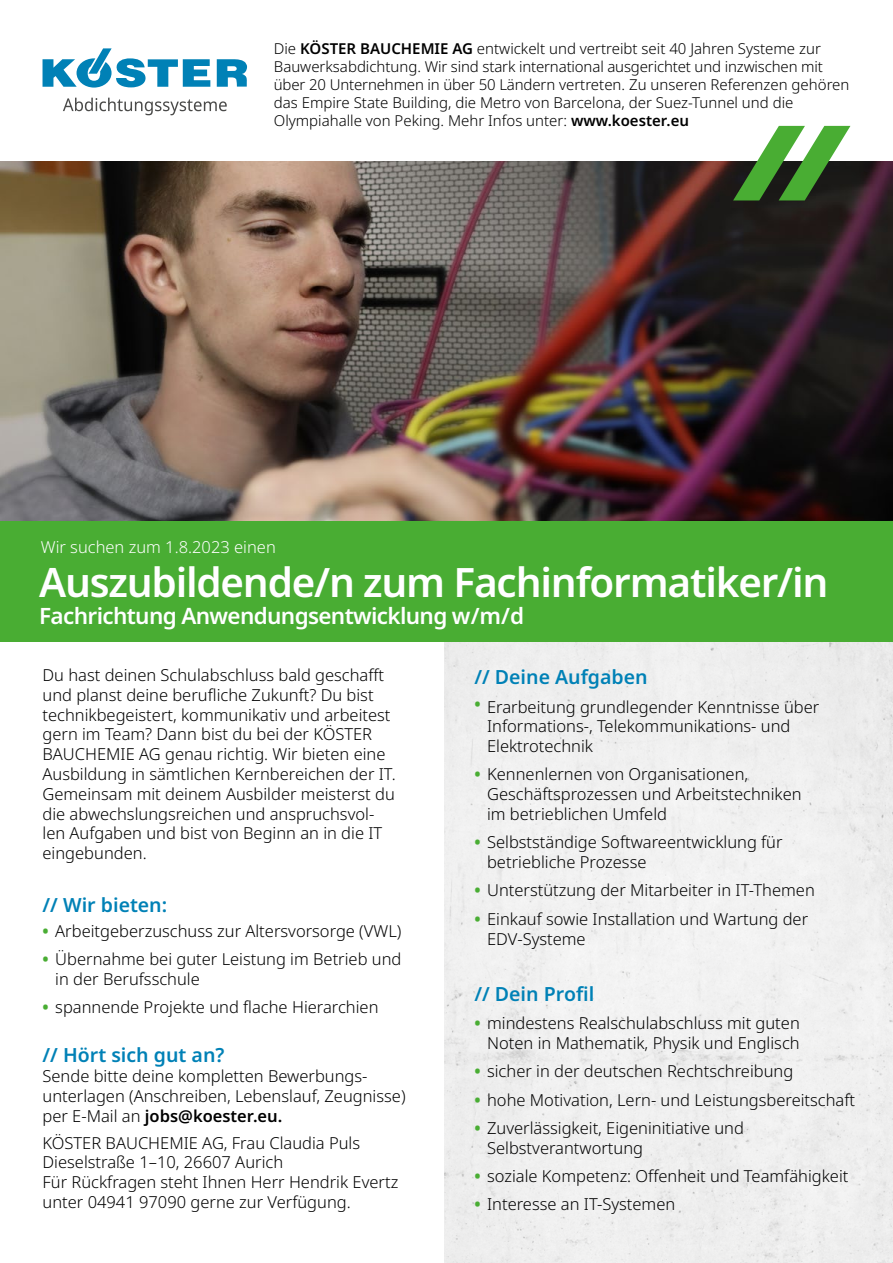
<style>
.page{position:relative;width:893px;height:1263px;background:#fff}
.page>*{position:absolute;margin:0;border:0;box-sizing:border-box;transform-origin:0 0}
.t1{font:600 40.5px "Noto Sans";letter-spacing:-.03em;color:#fff}
.t2{font:600 22.5px "Noto Sans";letter-spacing:-.03em;color:#fff}
.t3{font:600 19.5px "Noto Sans";color:#0081b6}
.t4{font:300 16.5px/19.8px "Noto Sans";color:#000}
.t5{font:300 16.5px "Noto Sans";color:#fff}
.t6{font:300 15px/18px "Noto Sans";color:#000}
.s1{font-weight:600}
.s2{font-weight:700;color:#49ad33}
</style>
<div class="page">
<img style="left:0;top:162px;width:893px;height:359px">
<div style="left:445px;top:642px;width:448px;height:621px;background:#f0f0ef"></div>
<div style="left:0;top:521px;width:893px;height:121px;background:#49ad33"></div>
<svg style="left:217px;top:59px;width:30px;height:28px"></svg>
<svg style="left:43px;top:48px;width:167px;height:40px"></svg>
<svg style="left:63px;top:98px;width:164px;height:17px"></svg>
<svg style="left:733px;top:126px;width:117px;height:74px"></svg>
<p class="t6" style="left:274px;top:40px;width:577px">Die <span class="s1">KÖSTER BAUCHEMIE AG</span> entwickelt und vertreibt seit 40 Jahren Systeme zur Bauwerksabdichtung. Wir sind stark international ausgerichtet und inzwischen mit über 20 Unternehmen in über 50 Ländern vertreten. Zu unseren Referenzen gehören das Empire State Building, die Metro von Barcelona, der Suez-Tunnel und die Olympiahalle von Peking. Mehr Infos unter: <span class="s1">www.koester.eu</span></p>
<p class="t5" style="left:41px;top:536px;width:237px">Wir suchen zum 1.8.2023 einen</p>
<h1 class="t1" style="left:39px;top:554px;width:791px">Auszubildende/n zum Fachinformatiker/in</h1>
<h2 class="t2" style="left:39px;top:600px;width:487px">Fachrichtung Anwendungsentwicklung w/m/d</h2>
<p class="t4" style="left:43px;top:665px;width:355px">Du hast deinen Schulabschluss bald geschafft und planst deine berufliche Zukunft? Du bist technikbegeistert, kommunikativ und arbeitest gern im Team? Dann bist du bei der KÖSTER BAUCHEMIE AG genau richtig. Wir bieten eine Ausbildung in sämtlichen Kernbereichen der IT.<br>Gemeinsam mit deinem Ausbilder meisterst du die abwechslungsreichen und anspruchsvol&shy;len Aufgaben und bist von Beginn an in die IT eingebunden.</p>
<p class="t3" style="left:474px;top:663px;width:175px">// Deine Aufgaben</p>
<p class="t4" style="left:487px;top:697px;width:334px;text-indent:-13px"><sup>•</sup> Erarbeitung grundlegender Kenntnisse über<br>Informations-, Telekommunikations- und<br>Elektrotechnik</p>
<p class="t4" style="left:487px;top:765px;width:316px;text-indent:-13px"><span class="s2">•</span> Kennenlernen von Organisationen,<br>Geschäftsprozessen und Arbeitstechniken im betrieblichen Umfeld</p>
<p class="t4" style="left:487px;top:833px;width:297px;text-indent:-13px"><span class="s2">•</span> Selbstständige Softwareentwicklung für betriebliche Prozesse</p>
<p class="t4" style="left:474px;top:881px;width:342px"><span class="s2">•</span> Unterstützung der Mitarbeiter in IT-Themen</p>
<p class="t4" style="left:487px;top:909px;width:323px;text-indent:-13px"><span class="s2">•</span> Einkauf sowie Installation und Wartung der<br>EDV-Systeme</p>
<p class="t3" style="left:43px;top:891px;width:126px">// Wir bieten:</p>
<p class="t4" style="left:43px;top:921px;width:360px"><span class="s2">•</span> Arbeitgeberzuschuss zur Altersvorsorge (VWL)</p>
<p class="t4" style="left:55px;top:950px;width:348px;text-indent:-13px"><span class="s2">•</span> Übernahme bei guter Leistung im Betrieb und in der Berufsschule</p>
<p class="t4" style="left:43px;top:998px;width:338px"><span class="s2">•</span> spannende Projekte und flache Hierarchien</p>
<p class="t3" style="left:474px;top:980px;width:122px">// Dein Profil</p>
<p class="t4" style="left:474px;top:1014px;width:327px;text-align:right"><span class="s2">•</span> mindestens Realschulabschluss mit guten<br>Noten in Mathematik, Physik und Englisch</p>
<p class="t4" style="left:474px;top:1062px;width:320px"><span class="s2">•</span> sicher in der deutschen Rechtschreibung</p>
<p class="t4" style="left:474px;top:1090px;width:382px"><span class="s2">•</span> hohe Motivation, Lern- und Leistungsbereitschaft</p>
<p class="t4" style="left:487px;top:1118px;width:258px;text-indent:-13px"><span class="s2">•</span> Zuverlässigkeit, Eigeninitiative und<br>Selbstverantwortung</p>
<p class="t4" style="left:474px;top:1167px;width:376px"><span class="s2">•</span> soziale Kompetenz: Offenheit und Teamfähigkeit</p>
<p class="t4" style="left:474px;top:1195px;width:202px"><span class="s2">•</span> Interesse an IT-Systemen</p>
<p class="t3" style="left:43px;top:1041px;width:184px">// Hört sich gut an?</p>
<p class="t4" style="left:43px;top:1066px;width:365px">Sende bitte deine kompletten Bewerbungs&shy;unterlagen (Anschreiben, Lebenslauf, Zeugnisse) per E-Mail an <span class="s1">jobs@koester.eu.</span></p>
<p class="t4" style="left:43px;top:1133px;width:357px">KÖSTER BAUCHEMIE AG, Frau Claudia Puls Dieselstraße 1–10, 26607 Aurich<br>Für Rückfragen steht Ihnen Herr Hendrik Evertz unter 04941 97090 gerne zur Verfügung.</p>
</div>
